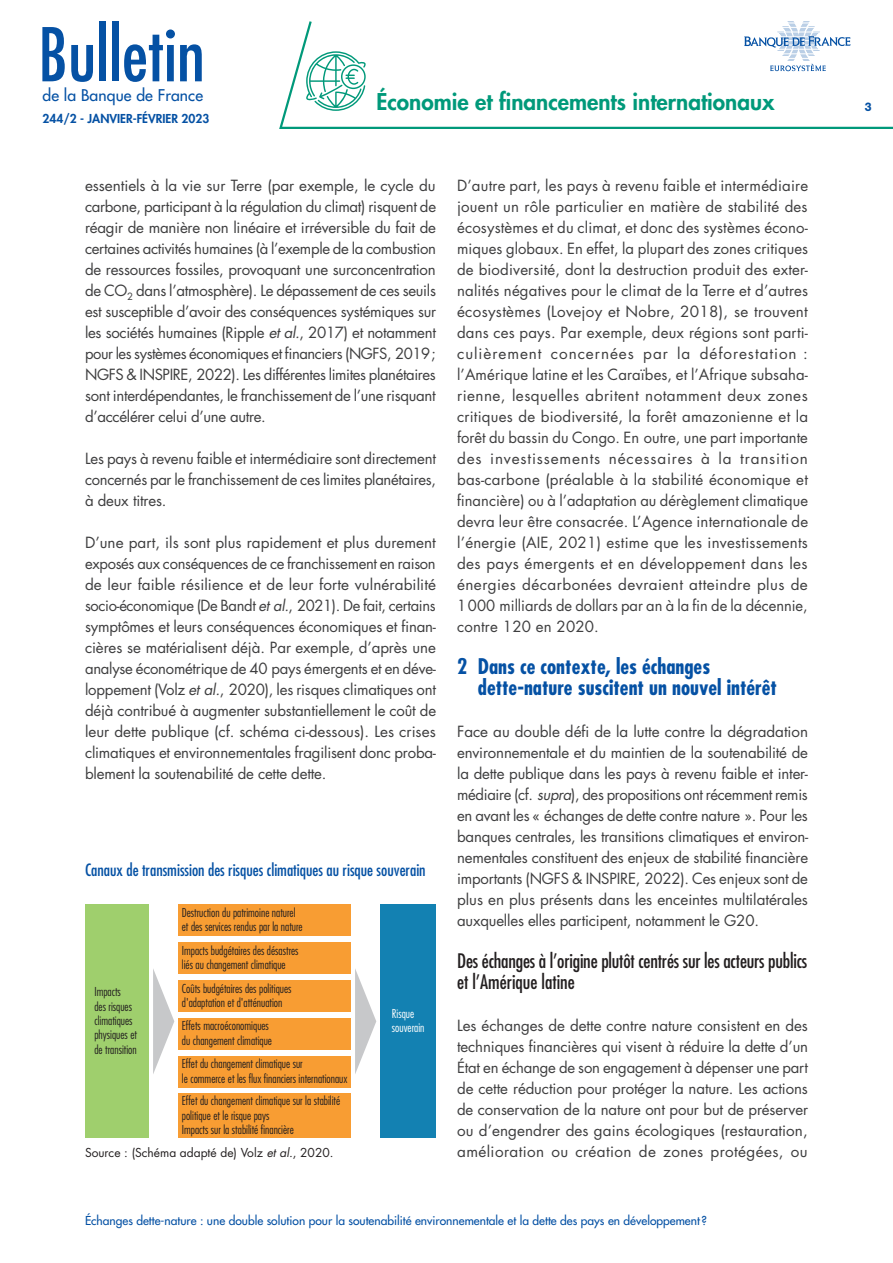
<style>
.page{position:relative;width:893px;height:1263px;background:#fff}
.page>*{position:absolute;margin:0;border:0;box-sizing:border-box;transform-origin:0 0}
.t1{font:condensed 72px "Futura Std";color:#0551a4}
.t2{font:800 22.5px "Futura Std";color:#00997a}
.t3{font:700 condensed 21px/21px "Futura Std";color:#0551a4}
.t4{font:condensed 19.5px/21px "Futura Std";letter-spacing:-.01em;color:#231f20}
.t5{font:condensed 16.5px "Futura Std";color:#0551a4}
.t6{font:500 15.75px "Futura Std";letter-spacing:.01em;color:#0551a4}
.t7{font:15px/21px "Futura Std";letter-spacing:-.01em;color:#3e3e3f;text-align:justify}
.t8{font:300 condensed 12px/14.4px "Futura Std";color:#231f20}
.t9{font:500 12px "Futura Std";color:#0551a4}
.t10{font:12px "Futura Std";color:#231f20}
.t11{font:800 12px "Futura Std";color:#0551a4}
.t12{font:300 condensed 12px/14.4px "Futura Std";color:#fff}
.t13{font:800 12px "Helvetica Neue LT Std";color:#0551a4;scale:.9 1}
.s1{font-style:italic}
</style>
<div class="page">
<svg style="left:279px;top:21px;width:614px;height:108px"></svg>
<svg style="left:306px;top:51px;width:60px;height:60px"></svg>
<svg style="left:744px;top:22px;width:106px;height:49px"></svg>
<div style="left:85px;top:904px;width:64px;height:234px;background:#9fcf6d"></div>
<div style="left:381px;top:904px;width:55px;height:234px;background:#1381b2"></div>
<svg style="left:153px;top:969px;width:21px;height:105px"></svg>
<svg style="left:355px;top:969px;width:21px;height:105px"></svg>
<div style="left:179px;top:904px;width:172px;height:32px;background:#f89d33"></div>
<div style="left:179px;top:942px;width:172px;height:32px;background:#f89d33"></div>
<div style="left:179px;top:980px;width:172px;height:32px;background:#f89d33"></div>
<div style="left:179px;top:1018px;width:172px;height:32px;background:#f89d33"></div>
<div style="left:179px;top:1056px;width:172px;height:32px;background:#f89d33"></div>
<div style="left:179px;top:1094px;width:172px;height:44px;background:#f89d33"></div>
<h1 class="t1" style="left:38px;top:12px;width:168px">Bulletin</h1>
<p class="t6" style="left:43px;top:86px;width:162px">de la Banque de France</p>
<p class="t11" style="left:43px;top:111px;width:168px">244/2 - JANVIER-FÉVRIER 2023</p>
<h2 class="t2" style="left:376px;top:88px;width:400px">Économie et financements internationaux</h2>
<p class="t7" style="left:85px;top:175px;width:353px">essentiels à la vie sur Terre (par exemple, le cycle du carbone, participant à la régulation du climat) risquent de réagir de manière non linéaire et irréversible du fait de certaines activités humaines (à l’exemple de la combustion de ressources fossiles, provoquant une surconcentration de CO<sub>2</sub> dans l’atmosphère). Le dépassement de ces seuils est susceptible d’avoir des conséquences systémiques sur les sociétés humaines (Ripple <span class="s1">et al.</span>, 2017) et notamment pour les systèmes économiques et financiers (NGFS, 2019; NGFS &amp; INSPIRE, 2022). Les différentes limites planétaires sont interdépendantes, le franchissement de l’une risquant d’accélérer celui d’une autre.</p>
<p class="t7" style="left:85px;top:448px;width:352px">Les pays à revenu faible et intermédiaire sont directement concernés par le franchissement de ces limites planétaires, à deux titres.</p>
<p class="t7" style="left:85px;top:532px;width:353px">D’une part, ils sont plus rapidement et plus durement exposés aux conséquences de ce franchissement en raison de leur faible résilience et de leur forte vulnérabilité socio‑économique (De Bandt <span class="s1">et al.</span>, 2021). De fait, certains symptômes et leurs conséquences économiques et finan‑ cières se matérialisent déjà. Par exemple, d’après une analyse économétrique de 40 pays émergents et en déve‑ loppement (Volz <span class="s1">et al.</span>, 2020), les risques climatiques ont déjà contribué à augmenter substantiellement le coût de leur dette publique (cf. schéma ci‑dessous). Les crises climatiques et environnementales fragilisent donc proba‑ blement la soutenabilité de cette dette.</p>
<p class="t5" style="left:85px;top:860px;width:342px">Canaux de transmission des risques climatiques au risque souverain</p>
<p class="t8" style="left:182px;top:905px;width:122px">Destruction du patrimoine naturel et des services rendus par la nature</p>
<p class="t8" style="left:182px;top:943px;width:118px">Impacts budgétaires des désastres liés au changement climatique</p>
<p class="t8" style="left:182px;top:981px;width:111px">Coûts budgétaires des politiques d'adaptation et d'atténuation</p>
<p class="t8" style="left:182px;top:1019px;width:92px">Effets macroéconomiques du changement climatique</p>
<p class="t8" style="left:182px;top:1056px;width:167px">Effet du changement climatique sur<br>le commerce et les flux financiers internationaux</p>
<p class="t8" style="left:182px;top:1093px;width:160px">Effet du changement climatique sur la stabilité politique et le risque pays<br>Impacts sur la stabilité financière</p>
<p class="t10" style="left:85px;top:1145px;width:250px">Source : (Schéma adapté de) Volz <span class="s1">et al.</span>, 2020.</p>
<p class="t8" style="left:94px;top:984px;width:44px">Impacts<br>des risques climatiques physiques et de transition</p>
<p class="t12" style="left:392px;top:1006px;width:34px">Risque souverain</p>
<p class="t7" style="left:457px;top:175px;width:353px">D’autre part, les pays à revenu faible et intermédiaire jouent un rôle particulier en matière de stabilité des écosystèmes et du climat, et donc des systèmes écono‑ miques globaux. En effet, la plupart des zones critiques de biodiversité, dont la destruction produit des exter‑ nalités négatives pour le climat de la Terre et d’autres écosystèmes (Lovejoy et Nobre, 2018), se trouvent dans ces pays. Par exemple, deux régions sont parti‑ culièrement concernées par la déforestation : l’Amérique latine et les Caraïbes, et l’Afrique subsaha‑ rienne, lesquelles abritent notamment deux zones critiques de biodiversité, la forêt amazonienne et la forêt du bassin du Congo. En outre, une part importante des investissements nécessaires à la transition bas‑carbone (préalable à la stabilité économique et financière) ou à l’adaptation au dérèglement climatique devra leur être consacrée. L’Agence internationale de l’énergie (AIE, 2021) estime que les investissements des pays émergents et en développement dans les énergies décarbonées devraient atteindre plus de 1000 milliards de dollars par an à la fin de la décennie, contre 120 en 2020.</p>
<h3 class="t3" style="left:478px;top:656px;width:301px;text-indent:-21px">2 Dans ce contexte, les échanges dette‑nature suscitent un nouvel intérêt</h3>
<p class="t7" style="left:457px;top:721px;width:353px">Face au double défi de la lutte contre la dégradation environnementale et du maintien de la soutenabilité de la dette publique dans les pays à revenu faible et inter‑ médiaire (cf. <span class="s1">supra</span>), des propositions ont récemment remis en avant les « échanges de dette contre nature ». Pour les banques centrales, les transitions climatiques et environ‑ nementales constituent des enjeux de stabilité financière importants (NGFS &amp; INSPIRE, 2022). Ces enjeux sont de plus en plus présents dans les enceintes multilatérales auxquelles elles participent, notamment le G20.</p>
<h3 class="t4" style="left:457px;top:950px;width:352px">Des échanges à l’origine plutôt centrés sur les acteurs publics et l’Amérique latine</h3>
<p class="t7" style="left:457px;top:1015px;width:353px">Les échanges de dette contre nature consistent en des techniques financières qui visent à réduire la dette d’un État en échange de son engagement à dépenser une part de cette réduction pour protéger la nature. Les actions de conservation de la nature ont pour but de préserver ou d’engendrer des gains écologiques (restauration, amélioration ou création de zones protégées, ou</p>
<p class="t9" style="left:85px;top:1213px;width:623px">Échanges dette‑nature : une double solution pour la soutenabilité environnementale et la dette des pays en développement ?</p>
<p class="t13" style="left:865px;top:99px;width:9px">3</p>
</div>
